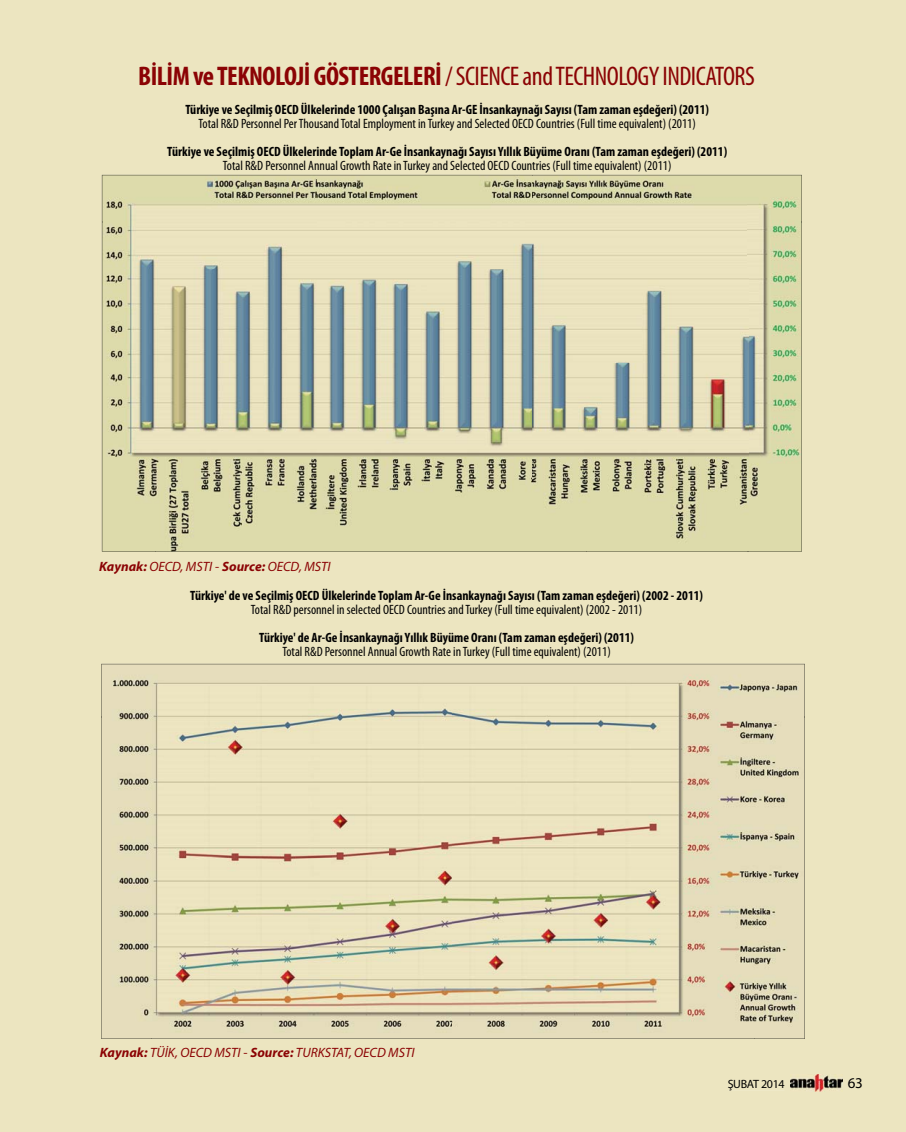
<style>
.page{position:relative;width:906px;height:1132px;background:#fff}
.page>*{position:absolute;margin:0;border:0;box-sizing:border-box;transform-origin:0 0}
.t1{font:condensed 27px "Myriad Pro";letter-spacing:-.02em;color:#8b0304}
.t2{font:15px "Myriad Pro";color:#000}
.t3{font:700 condensed 13.5px "Myriad Pro";color:#000}
.t4{font:condensed 13.5px "Myriad Pro";color:#000}
.t5{font:italic 13.5px "Myriad Pro";color:#8b0304}
.t6{font:12px "Myriad Pro";letter-spacing:-.025em;color:#000}
.s1{font-weight:700}
.s2{font-style:normal}
</style>
<div class="page">
<div style="left:0;top:0;width:906px;height:1131px;background:#ece5c0"></div>
<div style="left:848px;top:1077px;width:14px;height:10px;background:#ece5c0"></div>
<img style="left:790px;top:1073px;width:52px;height:18px">
<div style="left:728px;top:1079px;width:56px;height:10px;background:#ece5c0"></div>
<div style="left:185px;top:102px;width:524px;height:15px;background:#ece5c0"></div>
<div style="left:199px;top:118px;width:496px;height:12px;background:#ece5c0"></div>
<div style="left:167px;top:144px;width:560px;height:15px;background:#ece5c0"></div>
<div style="left:223px;top:160px;width:447px;height:13px;background:#ece5c0"></div>
<div style="left:190px;top:588px;width:513px;height:14px;background:#ece5c0"></div>
<div style="left:251px;top:604px;width:390px;height:12px;background:#ece5c0"></div>
<div style="left:259px;top:630px;width:374px;height:14px;background:#ece5c0"></div>
<div style="left:283px;top:646px;width:327px;height:12px;background:#ece5c0"></div>
<svg style="left:152px;top:663px;width:653px;height:375px;background:#e2d8b6"></svg>
<img style="left:101px;top:663px;width:703px;height:54px">
<img style="left:101px;top:716px;width:51px;height:322px">
<img style="left:754px;top:716px;width:50px;height:322px">
<img style="left:151px;top:1036px;width:604px;height:2px">
<svg style="left:156px;top:175px;width:646px;height:376px;background:#cbcbac"></svg>
<img style="left:102px;top:175px;width:699px;height:47px">
<img style="left:102px;top:222px;width:54px;height:329px">
<img style="left:748px;top:222px;width:53px;height:329px">
<img style="left:156px;top:549px;width:592px;height:2px">
<h1 class="t1" style="left:138px;top:65px;width:618px"><span class="s1">BİLİM ve TEKNOLOJİ GÖSTERGELERİ</span> / SCIENCE and TECHNOLOGY INDICATORS</h1>
<p class="t3" style="left:185px;top:104px;width:525px">Türkiye ve Seçilmiş OECD Ülkelerinde 1000 Çalışan Başına Ar-GE İnsankaynağı Sayısı (Tam zaman eşdeğeri) (2011)</p>
<p class="t4" style="left:198px;top:118px;width:499px">Total R&amp;D Personnel Per Thousand Total Employment in Turkey and Selected OECD Countries (Full time equivalent) (2011)</p>
<p class="t3" style="left:167px;top:146px;width:561px">Türkiye ve Seçilmiş OECD Ülkelerinde Toplam Ar-Ge İnsankaynağı Sayısı Yıllık Büyüme Oranı (Tam zaman eşdeğeri) (2011)</p>
<p class="t4" style="left:223px;top:160px;width:450px">Total R&amp;D Personnel Annual Growth Rate in Turkey and Selected OECD Countries (Full time equivalent) (2011)</p>
<p class="t4" style="left:590px;top:118px;width:7px">ll</p>
<p class="t5" style="left:99px;top:561px;width:233px"><span class="s1">Kaynak:</span> OECD, MSTI <span class="s2">-</span> <span class="s1">Source:</span> OECD, MSTI</p>
<p class="t3" style="left:190px;top:590px;width:514px">Türkiye' de ve Seçilmiş OECD Ülkelerinde Toplam Ar-Ge İnsankaynağı Sayısı (Tam zaman eşdeğeri) (2002 - 2011)</p>
<p class="t4" style="left:251px;top:604px;width:393px">Total R&amp;D personnel in selected OECD Countries and Turkey (Full time equivalent) (2002 - 2011)</p>
<p class="t3" style="left:259px;top:632px;width:376px">Türkiye' de Ar-Ge İnsankaynağı Yıllık Büyüme Oranı (Tam zaman eşdeğeri) (2011)</p>
<p class="t4" style="left:282px;top:646px;width:330px">Total R&amp;D Personnel Annual Growth Rate in Turkey (Full time equivalent) (2011)</p>
<p class="t5" style="left:100px;top:1046px;width:316px"><span class="s1">Kaynak:</span> TÜİK, OECD MSTI <span class="s2">-</span> <span class="s1">Source:</span> TURKSTAT, OECD MSTI</p>
<p class="t6" style="left:727px;top:1078px;width:59px">ŞUBAT 2014</p>
<p class="t2" style="left:848px;top:1076px;width:17px">63</p>
</div>
